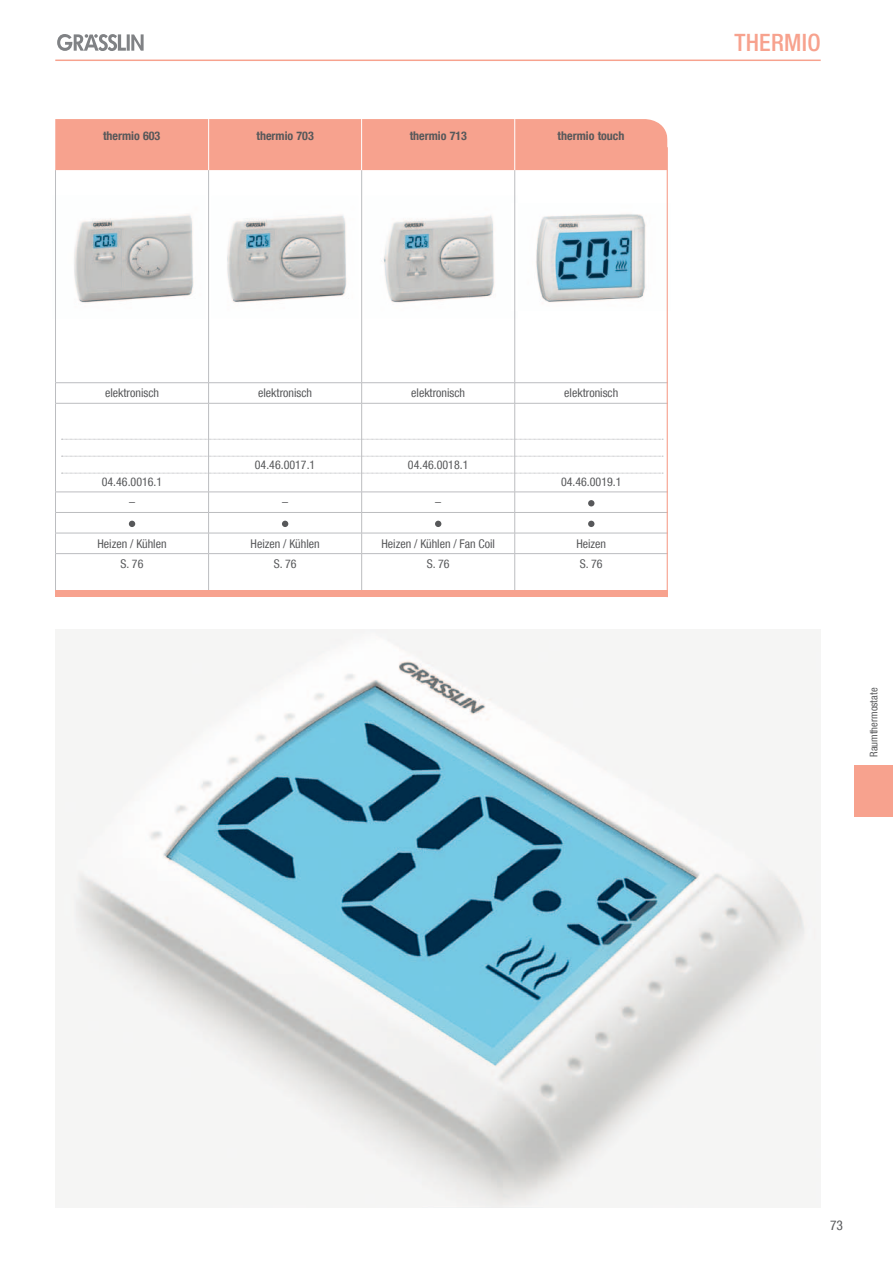
<style>
.page{position:relative;width:893px;height:1263px;background:#fff}
.page>*{position:absolute;margin:0;border:0;box-sizing:border-box;transform-origin:0 0}
.t1{font:500 condensed 24px "Helvetica Neue LT Com";letter-spacing:.01em;color:#f7a28e}
.t2{font:condensed 13.5px "Helvetica Neue LT Com";color:#57585a}
.t3{font:condensed 12px "Helvetica Neue LT Com";color:#57585a}
.t4{font:700 condensed 12px "Helvetica Neue LT Com";color:#57585a}
.t5{font:condensed 10.5px "Helvetica Neue LT Com";color:#57585a}
</style>
<div class="page">
<svg style="left:57px;top:34px;width:87px;height:17px"></svg>
<hr style="left:55px;top:60px;width:766px;height:1px;background:#f7a28e">
<div style="left:855px;top:765px;width:38px;height:51px;background:#f7a28e"></div>
<img style="left:74px;top:214px;width:273px;height:89px">
<img style="left:205px;top:214px;width:6px;height:89px">
<img style="left:383px;top:196px;width:133px;height:122px">
<img style="left:362px;top:196px;width:1px;height:122px">
<img style="left:511px;top:204px;width:156px;height:106px">
<img style="left:55px;top:629px;width:714px;height:579px">
<hr style="left:55px;top:170px;width:1px;height:212px;background:#bcbdc0">
<hr style="left:208px;top:170px;width:1px;height:212px;background:#bcbdc0">
<hr style="left:361px;top:170px;width:1px;height:212px;background:#bcbdc0">
<hr style="left:514px;top:170px;width:1px;height:212px;background:#bcbdc0">
<hr style="left:55px;top:382px;width:154px;height:1px;background:#bcbdc0">
<svg style="left:55px;top:383px;width:1px;height:20px"></svg>
<hr style="left:209px;top:382px;width:153px;height:1px;background:#bcbdc0">
<svg style="left:208px;top:383px;width:1px;height:20px"></svg>
<hr style="left:362px;top:382px;width:153px;height:1px;background:#bcbdc0">
<svg style="left:361px;top:383px;width:1px;height:20px"></svg>
<hr style="left:515px;top:382px;width:153px;height:1px;background:#bcbdc0">
<svg style="left:514px;top:383px;width:1px;height:20px"></svg>
<hr style="left:55px;top:403px;width:154px;height:1px;background:#bcbdc0">
<hr style="left:55px;top:403px;width:1px;height:89px;background:#bcbdc0">
<hr style="left:209px;top:403px;width:153px;height:1px;background:#bcbdc0">
<hr style="left:208px;top:403px;width:1px;height:89px;background:#bcbdc0">
<hr style="left:362px;top:403px;width:153px;height:1px;background:#bcbdc0">
<hr style="left:361px;top:403px;width:1px;height:89px;background:#bcbdc0">
<hr style="left:515px;top:403px;width:153px;height:1px;background:#bcbdc0">
<hr style="left:514px;top:403px;width:1px;height:89px;background:#bcbdc0">
<hr style="left:55px;top:492px;width:154px;height:1px;background:#bcbdc0">
<hr style="left:209px;top:492px;width:153px;height:1px;background:#bcbdc0">
<hr style="left:362px;top:492px;width:153px;height:1px;background:#bcbdc0">
<hr style="left:515px;top:492px;width:153px;height:1px;background:#bcbdc0">
<hr style="left:55px;top:512px;width:154px;height:1px;background:#bcbdc0">
<hr style="left:209px;top:512px;width:153px;height:1px;background:#bcbdc0">
<hr style="left:362px;top:512px;width:153px;height:1px;background:#bcbdc0">
<hr style="left:515px;top:512px;width:153px;height:1px;background:#bcbdc0">
<hr style="left:55px;top:533px;width:154px;height:1px;background:#bcbdc0">
<svg style="left:55px;top:493px;width:1px;height:60px"></svg>
<hr style="left:209px;top:533px;width:153px;height:1px;background:#bcbdc0">
<svg style="left:208px;top:493px;width:1px;height:60px"></svg>
<hr style="left:362px;top:533px;width:153px;height:1px;background:#bcbdc0">
<svg style="left:361px;top:492px;width:1px;height:61px"></svg>
<hr style="left:515px;top:533px;width:153px;height:1px;background:#bcbdc0">
<svg style="left:514px;top:492px;width:1px;height:61px"></svg>
<hr style="left:55px;top:553px;width:154px;height:1px;background:#bcbdc0">
<hr style="left:55px;top:554px;width:1px;height:37px;background:#bcbdc0">
<hr style="left:209px;top:553px;width:153px;height:1px;background:#bcbdc0">
<hr style="left:208px;top:554px;width:1px;height:37px;background:#bcbdc0">
<hr style="left:362px;top:553px;width:153px;height:1px;background:#bcbdc0">
<hr style="left:361px;top:554px;width:1px;height:37px;background:#bcbdc0">
<hr style="left:515px;top:553px;width:153px;height:1px;background:#bcbdc0">
<hr style="left:514px;top:554px;width:1px;height:37px;background:#bcbdc0">
<svg style="left:588px;top:500px;width:6px;height:6px"></svg>
<svg style="left:129px;top:521px;width:6px;height:6px"></svg>
<svg style="left:282px;top:521px;width:6px;height:6px"></svg>
<svg style="left:435px;top:521px;width:6px;height:6px"></svg>
<svg style="left:588px;top:521px;width:6px;height:6px"></svg>
<div style="left:55px;top:591px;width:613px;height:6px;background:#f7a28e"></div>
<div style="left:55px;top:119px;width:613px;height:51px;background:#f7a28e"></div>
<hr style="left:514px;top:119px;width:1px;height:51px;background:#fff">
<hr style="left:208px;top:119px;width:1px;height:51px;background:#fff">
<hr style="left:361px;top:119px;width:1px;height:51px;background:#fff">
<hr style="left:667px;top:147px;width:1px;height:450px;background:#f7a28e">
<svg style="left:61px;top:439px;width:602px;height:1px"></svg>
<svg style="left:61px;top:456px;width:602px;height:1px"></svg>
<svg style="left:61px;top:473px;width:602px;height:1px"></svg>
<p class="t4" style="left:103px;top:129px;width:59px">thermio 603</p>
<p class="t4" style="left:256px;top:129px;width:59px">thermio 703</p>
<p class="t4" style="left:410px;top:129px;width:59px">thermio 713</p>
<p class="t4" style="left:558px;top:129px;width:68px">thermio touch</p>
<p class="t3" style="left:105px;top:386px;width:55px">elektronisch</p>
<p class="t3" style="left:258px;top:386px;width:55px">elektronisch</p>
<p class="t3" style="left:411px;top:386px;width:55px">elektronisch</p>
<p class="t3" style="left:564px;top:386px;width:55px">elektronisch</p>
<p class="t3" style="left:102px;top:475px;width:62px">04.46.0016.1</p>
<p class="t3" style="left:255px;top:458px;width:62px">04.46.0017.1</p>
<p class="t3" style="left:408px;top:458px;width:62px">04.46.0018.1</p>
<p class="t3" style="left:561px;top:475px;width:62px">04.46.0019.1</p>
<p class="t3" style="left:129px;top:495px;width:7px">–</p>
<p class="t3" style="left:282px;top:495px;width:7px">–</p>
<p class="t3" style="left:435px;top:495px;width:7px">–</p>
<p class="t3" style="left:98px;top:536px;width:71px">Heizen / Kühlen</p>
<p class="t3" style="left:251px;top:536px;width:71px">Heizen / Kühlen</p>
<p class="t3" style="left:381px;top:536px;width:115px">Heizen / Kühlen / Fan Coil</p>
<p class="t3" style="left:576px;top:536px;width:31px">Heizen</p>
<p class="t3" style="left:121px;top:557px;width:24px">S. 76</p>
<p class="t3" style="left:274px;top:557px;width:24px">S. 76</p>
<p class="t3" style="left:427px;top:557px;width:24px">S. 76</p>
<p class="t3" style="left:580px;top:557px;width:24px">S. 76</p>
<h1 class="t1" style="left:734px;top:28px;width:88px">THERMIO</h1>
<p class="t5" style="left:868px;top:757px;width:71px;rotate:-90deg">Raumthermostate</p>
<p class="t2" style="left:830px;top:1217px;width:14px">73</p>
</div>
